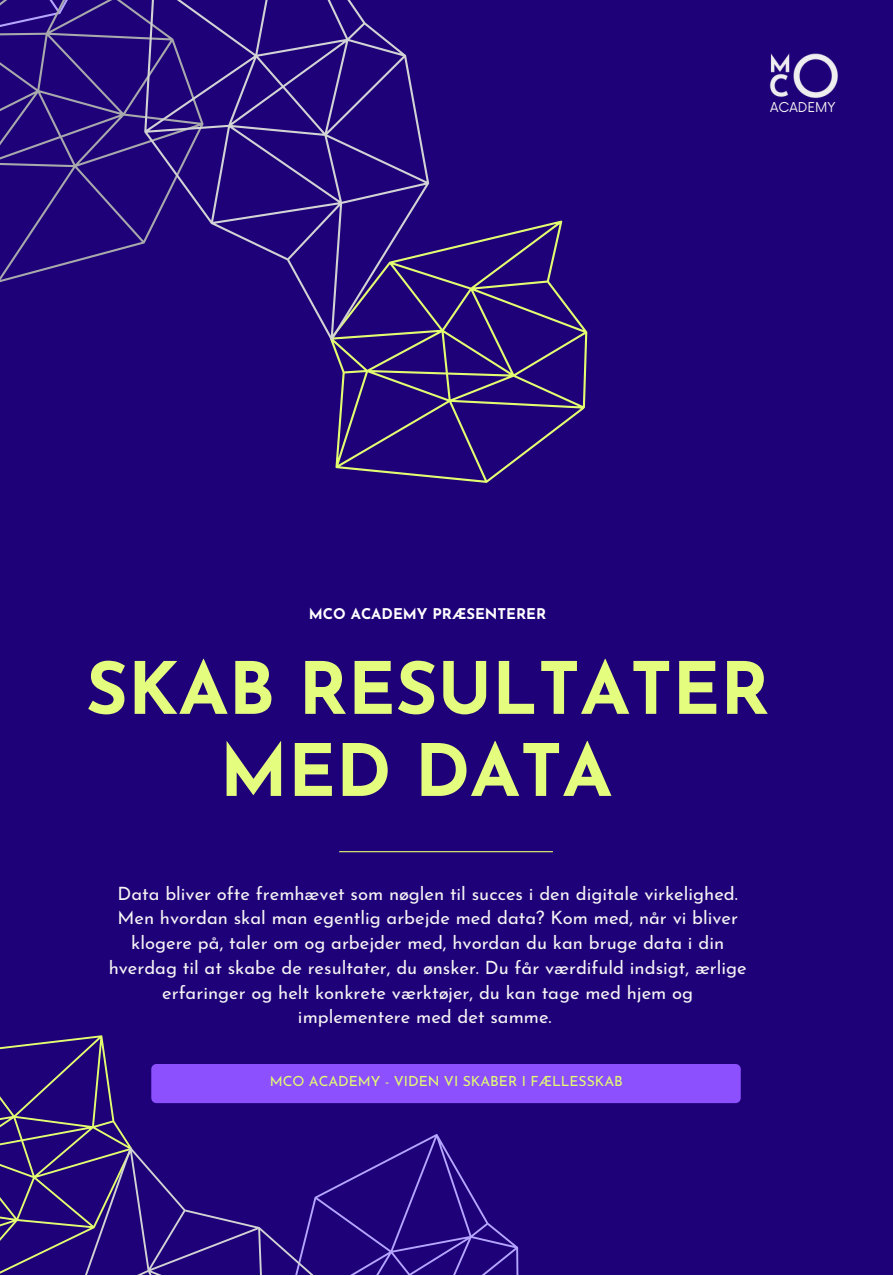
<style>
.page{position:relative;width:893px;height:1276px;background:#fff}
.page>*{position:absolute;margin:0;border:0;box-sizing:border-box;transform-origin:0 0}
.t1{font:700 71.85px/82.1px "Josefin Sans";color:#e5fd7e;text-align:center}
.t2{font:18.3px/24.8px "Josefin Sans";color:#f4f4f4;text-align:center}
.t3{font:700 14.85px "Josefin Sans";color:#fff}
.t4{font:13.95px "Josefin Sans";color:#e3fd71}
.t5{font:13.2px "Now";color:#f2f2f2}
</style>
<div class="page">
<div style="left:0;top:0;width:892px;height:1275px;background:#1e0078"></div>
<svg style="left:330px;top:221px;width:257px;height:262px"></svg>
<svg style="left:0;top:0;width:144px;height:283px"></svg>
<svg style="left:144px;top:0;width:285px;height:340px"></svg>
<div style="left:151px;top:1064px;width:589px;height:39px;background:#8c50ff;border-radius:5px"></div>
<svg style="left:0;top:1035px;width:519px;height:240px"></svg>
<hr style="left:339px;top:851px;width:214px;height:1px;background:#e3fd71">
<img style="left:769px;top:53px;width:69px;height:46px">
<p class="t3" style="left:309px;top:600px;width:239px">MCO ACADEMY PRÆSENTERER</p>
<p class="t5" style="left:770px;top:96px;width:67px">ACADEMY</p>
<h1 class="t1" style="left:86px;top:637px;width:685px">SKAB RESULTATER<br>MED DATA</h1>
<p class="t2" style="left:109px;top:878px;width:639px">Data bliver ofte fremhævet som nøglen til succes i den digitale virkelighed.<br>Men hvordan skal man egentlig arbejde med data? Kom med, når vi bliver klogere på, taler om og arbejder med, hvordan du kan bruge data i din hverdag til at skabe de resultater, du ønsker. Du får værdifuld indsigt, ærlige erfaringer og helt konkrete værktøjer, du kan tage med hjem og implementere med det samme.</p>
<p class="t4" style="left:270px;top:1069px;width:354px">MCO ACADEMY - VIDEN VI SKABER I FÆLLESSKAB</p>
</div>
